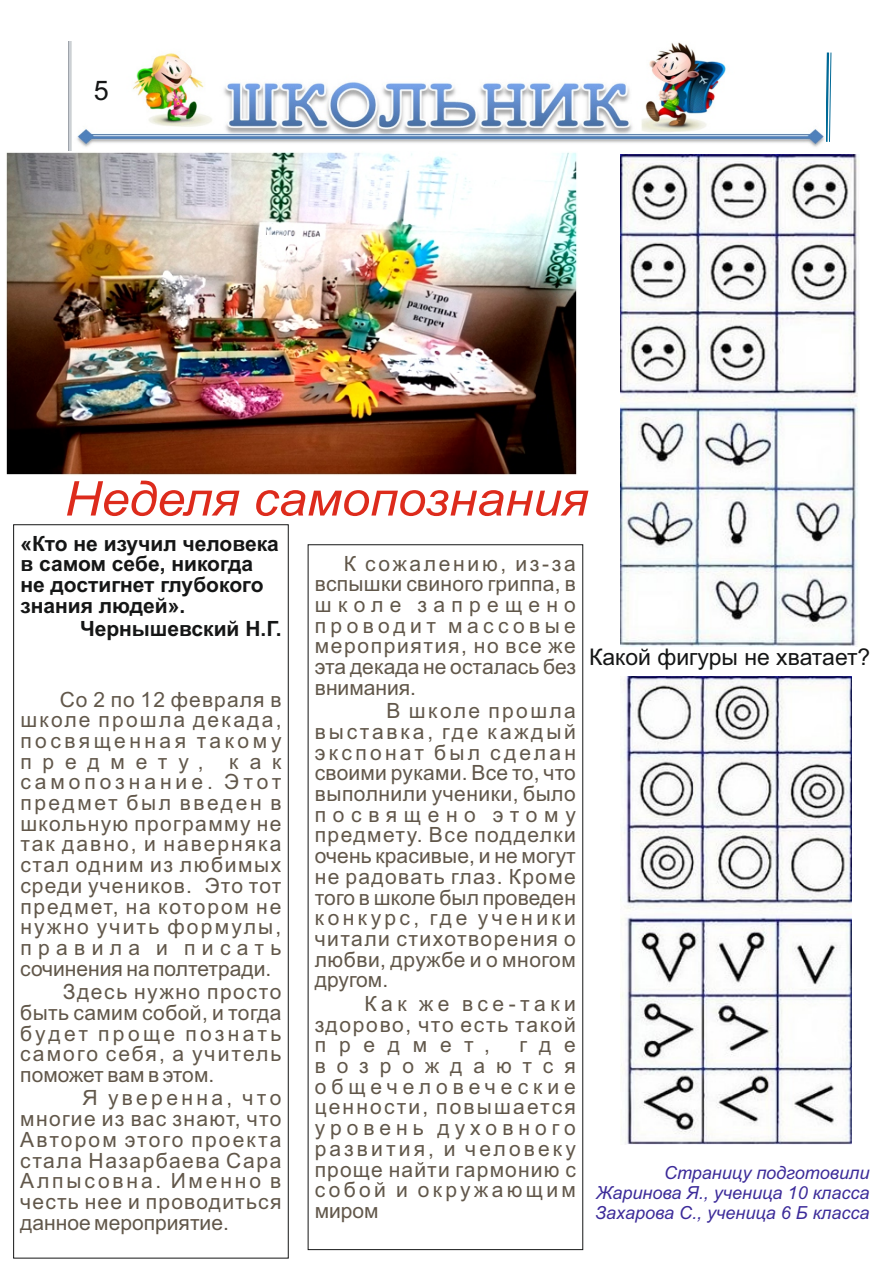
<style>
.page{position:relative;width:893px;height:1262px;background:#fff}
.page>*{position:absolute;margin:0;border:0;box-sizing:border-box;transform-origin:0 0}
.t1{font:italic 48px "Arial";color:#dd2b1c;scale:1.06 1}
.t2{font:27px "Arial";color:#151616}
.t3{font:22.95px "Arial";color:#151616}
.t4{font:21px/20.7px "Arial";letter-spacing:.07em;color:#61574a;text-align:justify}
.t5{font:700 21px/20.7px "Arial";color:#151616}
.t6{font:italic 18px/20.1px "Arial";color:#3c2b99;text-align:justify}
</style>
<div class="page">
<svg style="left:826px;top:52px;width:5px;height:90px"></svg>
<img style="left:68px;top:41px;width:757px;height:109px">
<img style="left:6px;top:152px;width:571px;height:323px">
<img style="left:620px;top:154px;width:238px;height:492px">
<img style="left:621px;top:676px;width:230px;height:468px">
<p class="t2" style="left:94px;top:80px;width:17px">5</p>
<h1 class="t1" style="left:65px;top:480px;width:495px">Неделя самопознания</h1>
<p class="t5" style="left:20px;top:535px;width:260px">«Кто не изучил человека в самом себе, никогда не достигнет глубокого знания людей».</p>
<p class="t5" style="left:80px;top:620px;width:203px">Чернышевский Н.Г.</p>
<p class="t4" style="left:20px;top:690px;width:263px;text-indent:39px">Со 2 по 12 февраля в школе прошла декада, посвященная такому предмету, как самопознание. Этот предмет был введен в школьную программу не так давно, и наверняка стал одним из любимых среди учеников. Это тот предмет, на котором не нужно учить формулы, правила и писать сочинения на полтетради.</p>
<p class="t4" style="left:20px;top:983px;width:263px;text-indent:42px">Здесь нужно просто быть самим собой, и тогда будет проще познать самого себя, а учитель поможет вам в этом.</p>
<p class="t4" style="left:20px;top:1089px;width:263px;text-indent:62px">Я уверенна, что многие из вас знают, что Автором этого проекта стала Назарбаева Сара Алпысовна. Именно в честь нее и проводиться данное мероприятие.</p>
<p class="t4" style="left:315px;top:555px;width:263px;text-indent:29px">К сожалению, из-за вспышки свиного гриппа, в школе запрещено проводит массовые мероприятия, но все же эта декада не осталась без внимания.</p>
<p class="t4" style="left:315px;top:702px;width:263px;text-indent:72px">В школе прошла выставка, где каждый экспонат был сделан своими руками. Все то, что выполнили ученики, было посвящено этому предмету. Все подделки очень красивые, и не могут не радовать глаз. Кроме того в школе был проведен конкурс, где ученики читали стихотворения о любви, дружбе и о многом другом.</p>
<p class="t4" style="left:315px;top:995px;width:263px;text-indent:50px">Как же все-таки здорово, что есть такой предмет,</p>
<p class="t4" style="left:315px;top:1036px;width:263px;text-indent:205px">где возрождаются общечеловеческие ценности, повышается уровень духовного развития, и человеку проще найти гармонию с собой и окружающим миром</p>
<p class="t3" style="left:589px;top:648px;width:283px">Какой фигуры не хватает?</p>
<p class="t6" style="left:595px;top:1163px;width:276px;text-indent:69px">Страницу подготовили Жаринова Я., ученица 10 класса Захарова С., ученица 6 Б класса</p>
</div>
